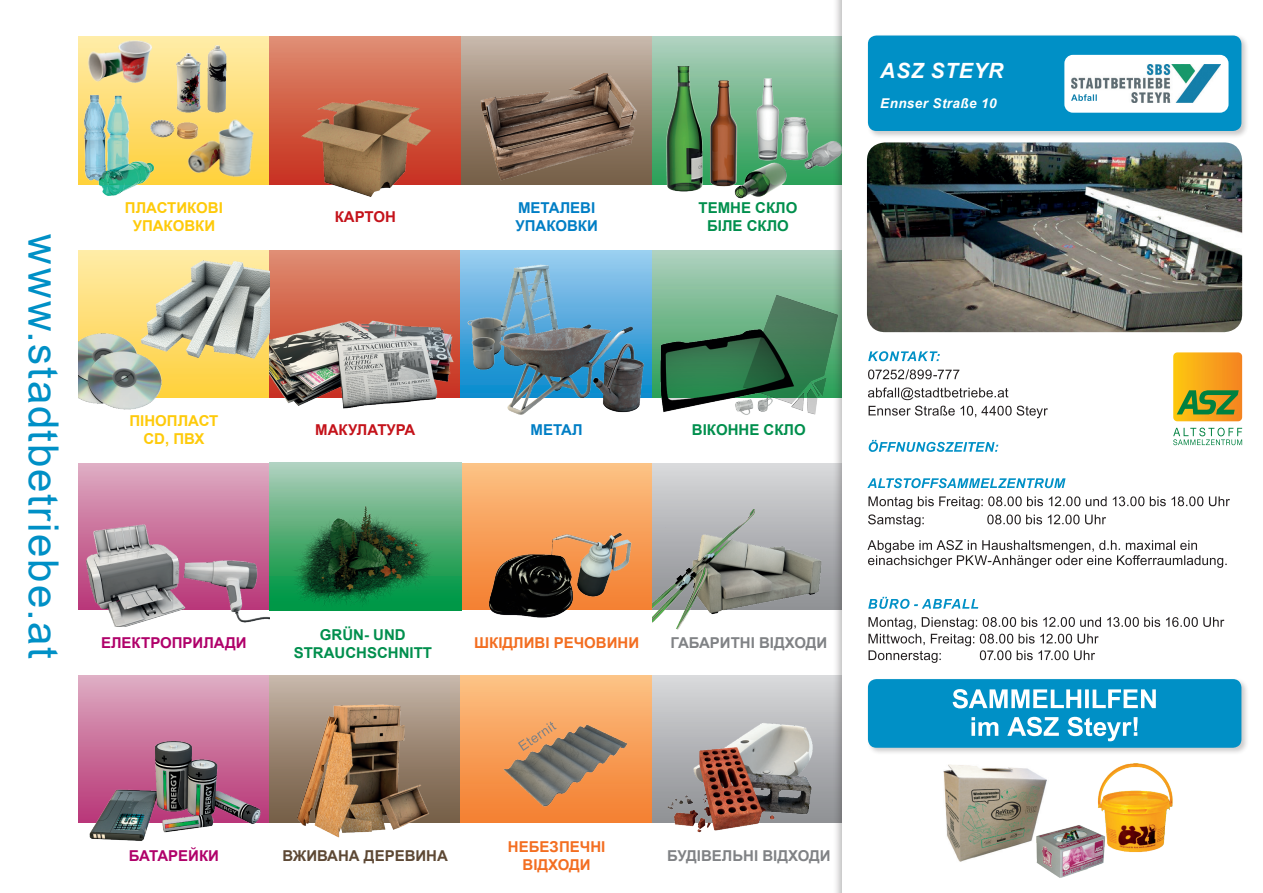
<style>
.page{position:relative;width:1263px;height:893px;background:#fff}
.page>*{position:absolute;margin:0;border:0;box-sizing:border-box;transform-origin:0 0}
.t1{font:42px "Arial";letter-spacing:.04em;color:#0090c6}
.t2{font:italic 700 21px "Arial";letter-spacing:.03em;color:#fff}
.t3{font:700 15px/18px "Arial";color:#008f4d;text-align:center}
.t4{font:700 15px/18px "Arial";color:#feca0a;text-align:center}
.t5{font:700 15px/18px "Arial";color:#f36e21;text-align:center}
.t6{font:700 15px "Arial";color:#808285}
.t7{font:700 15px "Arial";color:#b0016a}
.t8{font:700 15px/18px "Arial";color:#007ec5}
.t9{font:700 15px "Arial";color:#c4121a}
.t10{font:700 15px "Arial";color:#5d4834}
.t11{font:italic 700 13.5px "Arial";letter-spacing:.03em;color:#fff}
</style>
<div class="page">
<svg style="left:78px;top:463px;width:192px;height:41px;background:#d89cb8"></svg>
<svg style="left:78px;top:675px;width:192px;height:36px;background:#d99eb9"></svg>
<svg style="left:270px;top:675px;width:191px;height:148px;background:#a79382"></svg>
<svg style="left:461px;top:37px;width:191px;height:36px;background:#bcab9d"></svg>
<svg style="left:461px;top:463px;width:191px;height:148px;background:#f8b574"></svg>
<svg style="left:461px;top:675px;width:191px;height:148px;background:#fab16f"></svg>
<svg style="left:652px;top:675px;width:180px;height:148px;background:#cecfd1"></svg>
<div style="left:652px;top:462px;width:192px;height:212px;background:#cfd0d2"></div>
<svg style="left:78px;top:250px;width:192px;height:148px;background:#fedd71"></svg>
<svg style="left:270px;top:250px;width:191px;height:148px;background:#d88068"></svg>
<svg style="left:461px;top:250px;width:191px;height:148px;background:#6eb8e5"></svg>
<svg style="left:652px;top:250px;width:180px;height:42px;background:#9dc9af"></svg>
<svg style="left:78px;top:36px;width:192px;height:149px;background:#fde189"></svg>
<div style="left:270px;top:36px;width:191px;height:213px;background:#dd866c"></div>
<svg style="left:652px;top:36px;width:180px;height:149px;background:#a4ccb6"></svg>
<div style="left:71px;top:185px;width:775px;height:65px;background:#fff"></div>
<div style="left:71px;top:398px;width:775px;height:65px;background:#fff"></div>
<div style="left:71px;top:611px;width:775px;height:64px;background:#fff"></div>
<img style="left:1097px;top:764px;width:76px;height:89px">
<div style="left:866px;top:34px;width:383px;height:105px;background:#231f20;opacity:.23"></div>
<div style="left:868px;top:36px;width:373px;height:95px;background:#0090c6;border-radius:9px"></div>
<img style="left:943px;top:764px;width:104px;height:98px">
<div style="left:866px;top:677px;width:383px;height:78px;background:#231f20;opacity:.23"></div>
<div style="left:868px;top:679px;width:373px;height:69px;background:#0090c6;border-radius:9px"></div>
<img style="left:1029px;top:821px;width:79px;height:57px">
<img style="left:867px;top:142px;width:375px;height:190px">
<div style="left:1064px;top:55px;width:164px;height:58px;background:#fff;border-radius:9px"></div>
<img style="left:1071px;top:64px;width:149px;height:38px">
<svg style="left:1071px;top:94px;width:26px;height:7px"></svg>
<svg style="left:1173px;top:428px;width:69px;height:17px"></svg>
<img style="left:1173px;top:352px;width:69px;height:69px">
<svg style="left:1177px;top:390px;width:62px;height:24px"></svg>
<img style="left:464px;top:709px;width:189px;height:108px">
<svg style="left:518px;top:721px;width:39px;height:30px"></svg>
<svg style="left:270px;top:463px;width:191px;height:148px;background:#9ac8ad"></svg>
<img style="left:264px;top:495px;width:196px;height:116px">
<img style="left:221px;top:112px;width:49px;height:73px">
<svg style="left:868px;top:617px;width:356px;height:46px"></svg>
<svg style="left:868px;top:597px;width:110px;height:12px"></svg>
<svg style="left:867px;top:540px;width:360px;height:28px"></svg>
<svg style="left:868px;top:496px;width:362px;height:31px"></svg>
<svg style="left:867px;top:478px;width:198px;height:10px"></svg>
<svg style="left:869px;top:440px;width:129px;height:12px"></svg>
<svg style="left:868px;top:406px;width:180px;height:12px"></svg>
<svg style="left:868px;top:387px;width:140px;height:13px"></svg>
<svg style="left:868px;top:369px;width:91px;height:10px"></svg>
<svg style="left:868px;top:351px;width:72px;height:10px"></svg>
<svg style="left:971px;top:717px;width:166px;height:24px"></svg>
<svg style="left:953px;top:689px;width:203px;height:19px"></svg>
<img style="left:81px;top:104px;width:140px;height:92px">
<img style="left:78px;top:36px;width:106px;height:68px">
<img style="left:113px;top:256px;width:157px;height:110px">
<img style="left:78px;top:331px;width:108px;height:79px">
<img style="left:270px;top:292px;width:190px;height:117px">
<img style="left:270px;top:63px;width:190px;height:134px">
<img style="left:462px;top:257px;width:145px;height:118px">
<img style="left:499px;top:316px;width:153px;height:99px">
<img style="left:797px;top:74px;width:45px;height:112px">
<img style="left:653px;top:56px;width:144px;height:143px">
<img style="left:652px;top:292px;width:190px;height:134px">
<img style="left:78px;top:504px;width:192px;height:122px">
<img style="left:78px;top:711px;width:192px;height:130px">
<img style="left:294px;top:697px;width:143px;height:141px">
<img style="left:461px;top:73px;width:191px;height:112px">
<img style="left:466px;top:511px;width:186px;height:107px">
<img style="left:658px;top:697px;width:176px;height:136px">
<img style="left:652px;top:498px;width:192px;height:134px">
<img style="left:130px;top:40px;width:112px;height:86px">
<img style="left:133px;top:107px;width:86px;height:49px">
<h1 class="t1" style="left:72px;top:234px;width:426px;rotate:90deg">www.stadtbetriebe.at</h1>
<p class="t4" style="left:125px;top:199px;width:99px">ПЛАСТИКОВІ<br>УПАКОВКИ</p>
<p class="t4" style="left:130px;top:412px;width:90px">ПІНОПЛАСТ<br>CD, ПВХ</p>
<p class="t7" style="left:101px;top:632px;width:147px">ЕЛЕКТРОПРИЛАДИ</p>
<p class="t9" style="left:335px;top:207px;width:63px">КАРТОН</p>
<p class="t8" style="left:515px;top:199px;width:84px">МЕТАЛЕВІ<br>УПАКОВКИ</p>
<p class="t3" style="left:699px;top:199px;width:100px">ТЕМНЕ СКЛО<br>БІЛЕ СКЛО</p>
<p class="t9" style="left:315px;top:419px;width:102px">МАКУЛАТУРА</p>
<p class="t8" style="left:530px;top:421px;width:54px">МЕТАЛ</p>
<p class="t3" style="left:692px;top:421px;width:115px">ВІКОННЕ СКЛО</p>
<p class="t3" style="left:294px;top:626px;width:140px">GRÜN- UND<br>STRAUCHSCHNITT</p>
<p class="t5" style="left:474px;top:634px;width:167px">ШКІДЛИВІ РЕЧОВИНИ</p>
<p class="t6" style="left:670px;top:632px;width:158px">ГАБАРИТНІ ВІДХОДИ</p>
<h2 class="t2" style="left:880px;top:57px;width:124px">ASZ STEYR</h2>
<p class="t11" style="left:880px;top:94px;width:118px">Ennser Straße 10</p>
<p class="t7" style="left:129px;top:845px;width:92px">БАТАРЕЙКИ</p>
<p class="t10" style="left:283px;top:845px;width:167px">ВЖИВАНА ДЕРЕВИНА</p>
<p class="t5" style="left:508px;top:837px;width:99px">НЕБЕЗПЕЧНІ<br>ВІДХОДИ</p>
<p class="t6" style="left:667px;top:845px;width:165px">БУДІВЕЛЬНІ ВІДХОДИ</p>
</div>
